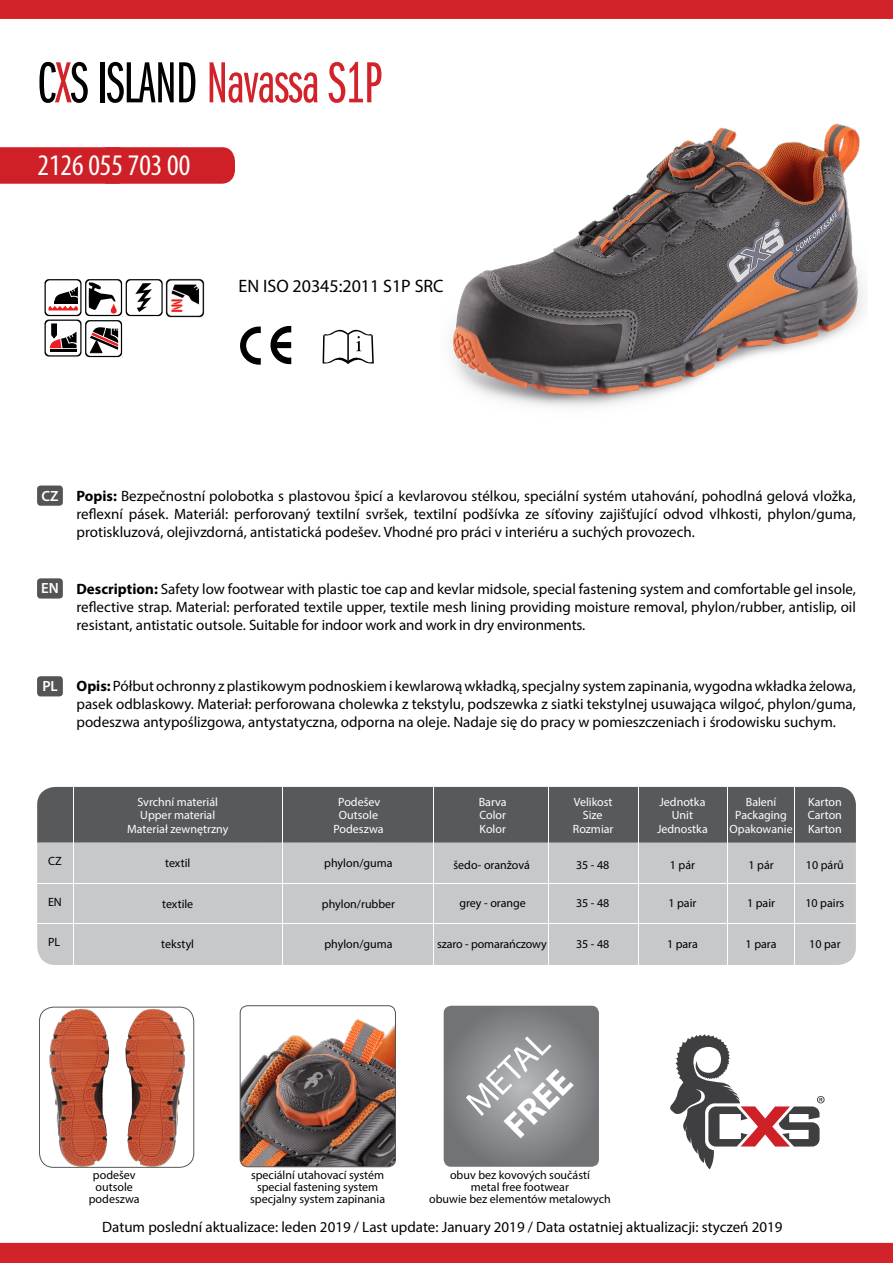
<style>
.page{position:relative;width:893px;height:1263px;background:#fff}
.page>*{position:absolute;margin:0;border:0;box-sizing:border-box;transform-origin:0 0}
.t1{font:60px "Franklin Got Itc DOT Boo Ext Com";letter-spacing:-.01em;color:#d2232a}
.t2{font:36px "Myriad Pro";color:#fff}
.t3{font:700 36px "Myriad Pro";color:#fff}
.t4{font:condensed 30px "Myriad Pro";color:#fff}
.t5{font:18px "Myriad Pro";color:#000}
.t6{font:15px/18px "Myriad Pro";color:#000;text-align:justify}
.t7{font:600 14.85px "Myriad Pro";color:#fff}
.t8{font:12px/12px "Myriad Pro";color:#000;text-align:center}
.t9{font:12px "Myriad Pro";color:#fff}
.s1{color:#000}
.s2{font-weight:700}
</style>
<div class="page">
<div style="left:0;top:147px;width:235px;height:37px;background:#cf2027"></div>
<img style="left:451px;top:123px;width:413px;height:284px">
<svg style="left:670px;top:1034px;width:155px;height:135px"></svg>
<div style="left:37px;top:485px;width:26px;height:21px;background:#545456;border-radius:3px"></div>
<div style="left:37px;top:578px;width:26px;height:21px;background:#545456;border-radius:3px"></div>
<div style="left:37px;top:676px;width:26px;height:20px;background:#545456;border-radius:3px"></div>
<div style="left:0;top:0;width:893px;height:19px;background:#d2232a"></div>
<div style="left:0;top:1243px;width:893px;height:20px;background:#d2232a"></div>
<img style="left:165px;top:278px;width:40px;height:40px">
<svg style="left:44px;top:279px;width:119px;height:79px"></svg>
<svg style="left:323px;top:329px;width:51px;height:35px"></svg>
<svg style="left:240px;top:326px;width:51px;height:39px"></svg>
<img style="left:240px;top:1006px;width:155px;height:161px">
<div style="left:240px;top:1005px;width:156px;height:162px;border:1px solid #545456;border-radius:8px"></div>
<img style="left:40px;top:1008px;width:154px;height:159px">
<div style="left:39px;top:1006px;width:155px;height:162px;border:1px solid #58595b;border-radius:14px"></div>
<svg style="left:444px;top:1006px;width:155px;height:161px;background:#85878a"></svg>
<div style="left:37px;top:787px;width:819px;height:178px;background:#c7c8ca;border-radius:18px"></div>
<div style="left:37px;top:787px;width:819px;height:55px;background:#58595b"></div>
<hr style="left:282px;top:787px;width:1px;height:178px;background:#fff">
<hr style="left:73px;top:787px;width:1px;height:178px;background:#fff">
<hr style="left:37px;top:923px;width:819px;height:1px;background:#fff">
<hr style="left:37px;top:883px;width:819px;height:1px;background:#fff">
<hr style="left:794px;top:787px;width:1px;height:178px;background:#fff">
<hr style="left:727px;top:787px;width:1px;height:178px;background:#fff">
<hr style="left:639px;top:787px;width:1px;height:178px;background:#fff">
<hr style="left:549px;top:787px;width:1px;height:178px;background:#fff">
<hr style="left:434px;top:787px;width:1px;height:178px;background:#fff">
<h1 class="t1" style="left:37px;top:51px;width:346px"><span class="s1">C</span>X<span class="s1">S ISLAND</span> Navassa S1P</h1>
<h3 class="t4" style="left:38px;top:147px;width:154px">2126 055 703 00</h3>
<p class="t5" style="left:239px;top:275px;width:207px">EN ISO 20345:2011 S1P SRC</p>
<p class="t7" style="left:42px;top:486px;width:19px">CZ</p>
<p class="t7" style="left:41px;top:579px;width:19px">EN</p>
<p class="t6" style="left:77px;top:486px;width:781px"><span class="s2">Popis:</span> Bezpečnostní polobotka s plastovou špicí a kevlarovou stélkou, speciální systém utahování, pohodlná gelová vložka, reflexní pásek. Materiál: perforovaný textilní svršek, textilní podšívka ze síťoviny zajišťující odvod vlhkosti, phylon/guma, protiskluzová, olejivzdorná, antistatická podešev. Vhodné pro práci v interiéru a suchých provozech.</p>
<p class="t6" style="left:77px;top:579px;width:781px"><span class="s2">Description:</span> Safety low footwear with plastic toe cap and kevlar midsole, special fastening system and comfortable gel insole, reflective strap. Material: perforated textile upper, textile mesh lining providing moisture removal, phylon/rubber, antislip, oil resistant, antistatic outsole. Suitable for indoor work and work in dry environments.</p>
<p class="t7" style="left:42px;top:677px;width:17px">PL</p>
<p class="t6" style="left:77px;top:677px;width:781px"><span class="s2">Opis:</span> Półbut ochronny z plastikowym podnoskiem i kewlarową wkładką, specjalny system zapinania, wygodna wkładka żelowa, pasek odblaskowy. Materiał: perforowana cholewka z tekstylu, podszewka z siatki tekstylnej usuwająca wilgoć, phylon/guma, podeszwa antypoślizgowa, antystatyczna, odporna na oleje. Nadaje się do pracy w pomieszczeniach i środowisku suchym.</p>
<p class="t8" style="left:48px;top:855px;width:15px">CZ</p>
<p class="t8" style="left:48px;top:896px;width:15px">EN</p>
<p class="t8" style="left:48px;top:936px;width:14px">PL</p>
<p class="t9" style="left:137px;top:794px;width:82px">Svrchní materiál</p>
<p class="t9" style="left:140px;top:808px;width:76px">Upper material</p>
<p class="t9" style="left:127px;top:822px;width:103px">Materiał zewnętrzny</p>
<p class="t8" style="left:165px;top:857px;width:27px">textil</p>
<p class="t8" style="left:162px;top:898px;width:33px">textile</p>
<p class="t8" style="left:161px;top:938px;width:34px">tekstyl</p>
<p class="t9" style="left:338px;top:794px;width:43px">Podešev</p>
<p class="t9" style="left:333px;top:821px;width:52px">Podeszwa</p>
<p class="t9" style="left:339px;top:808px;width:41px">Outsole</p>
<p class="t9" style="left:479px;top:794px;width:30px">Barva</p>
<p class="t9" style="left:479px;top:821px;width:28px">Kolor</p>
<p class="t9" style="left:479px;top:808px;width:28px">Color</p>
<p class="t9" style="left:574px;top:794px;width:40px">Velikost</p>
<p class="t9" style="left:573px;top:821px;width:42px">Rozmiar</p>
<p class="t9" style="left:583px;top:808px;width:21px">Size</p>
<p class="t8" style="left:324px;top:857px;width:70px">phylon/guma</p>
<p class="t8" style="left:322px;top:898px;width:75px">phylon/rubber</p>
<p class="t8" style="left:324px;top:938px;width:70px">phylon/guma</p>
<p class="t8" style="left:453px;top:859px;width:78px">šedo- oranžová</p>
<p class="t8" style="left:576px;top:859px;width:35px">35 - 48</p>
<p class="t8" style="left:459px;top:897px;width:68px">grey - orange</p>
<p class="t8" style="left:576px;top:897px;width:35px">35 - 48</p>
<p class="t8" style="left:437px;top:938px;width:111px">szaro - pomarańczowy</p>
<p class="t8" style="left:576px;top:938px;width:35px">35 - 48</p>
<p class="t9" style="left:659px;top:794px;width:48px">Jednotka</p>
<p class="t9" style="left:657px;top:821px;width:52px">Jednostka</p>
<p class="t9" style="left:672px;top:808px;width:23px">Unit</p>
<p class="t8" style="left:670px;top:859px;width:27px">1 pár</p>
<p class="t9" style="left:746px;top:794px;width:32px">Balení</p>
<p class="t9" style="left:730px;top:821px;width:65px">Opakowanie</p>
<p class="t9" style="left:735px;top:808px;width:53px">Packaging</p>
<p class="t8" style="left:748px;top:859px;width:27px">1 pár</p>
<p class="t9" style="left:808px;top:794px;width:35px">Karton</p>
<p class="t9" style="left:808px;top:821px;width:35px">Karton</p>
<p class="t9" style="left:808px;top:808px;width:36px">Carton</p>
<p class="t8" style="left:806px;top:859px;width:40px">10 párů</p>
<p class="t8" style="left:668px;top:897px;width:30px">1 pair</p>
<p class="t8" style="left:747px;top:897px;width:30px">1 pair</p>
<p class="t8" style="left:805px;top:897px;width:40px">10 pairs</p>
<p class="t8" style="left:667px;top:938px;width:32px">1 para</p>
<p class="t8" style="left:746px;top:938px;width:32px">1 para</p>
<p class="t8" style="left:809px;top:938px;width:33px">10 par</p>
<p class="t8" style="left:89px;top:1169px;width:52px">podešev outsole podeszwa</p>
<p class="t8" style="left:250px;top:1169px;width:136px">speciální utahovací systém special fastening system specjalny system zapinania</p>
<h2 class="t2" style="left:456px;top:1093px;width:103px;rotate:-45deg">METAL</h2>
<h2 class="t3" style="left:494px;top:1115px;width:80px;rotate:-45deg">FREE</h2>
<p class="t8" style="left:429px;top:1169px;width:183px">obuv bez kovových součástí<br>metal free footwear<br>obuwie bez elementów metalowych</p>
<p class="t6" style="left:102px;top:1218px;width:682px">Datum poslední aktualizace: leden 2019 / Last update: January 2019 / Data ostatniej aktualizacji: styczeń 2019</p>
</div>
